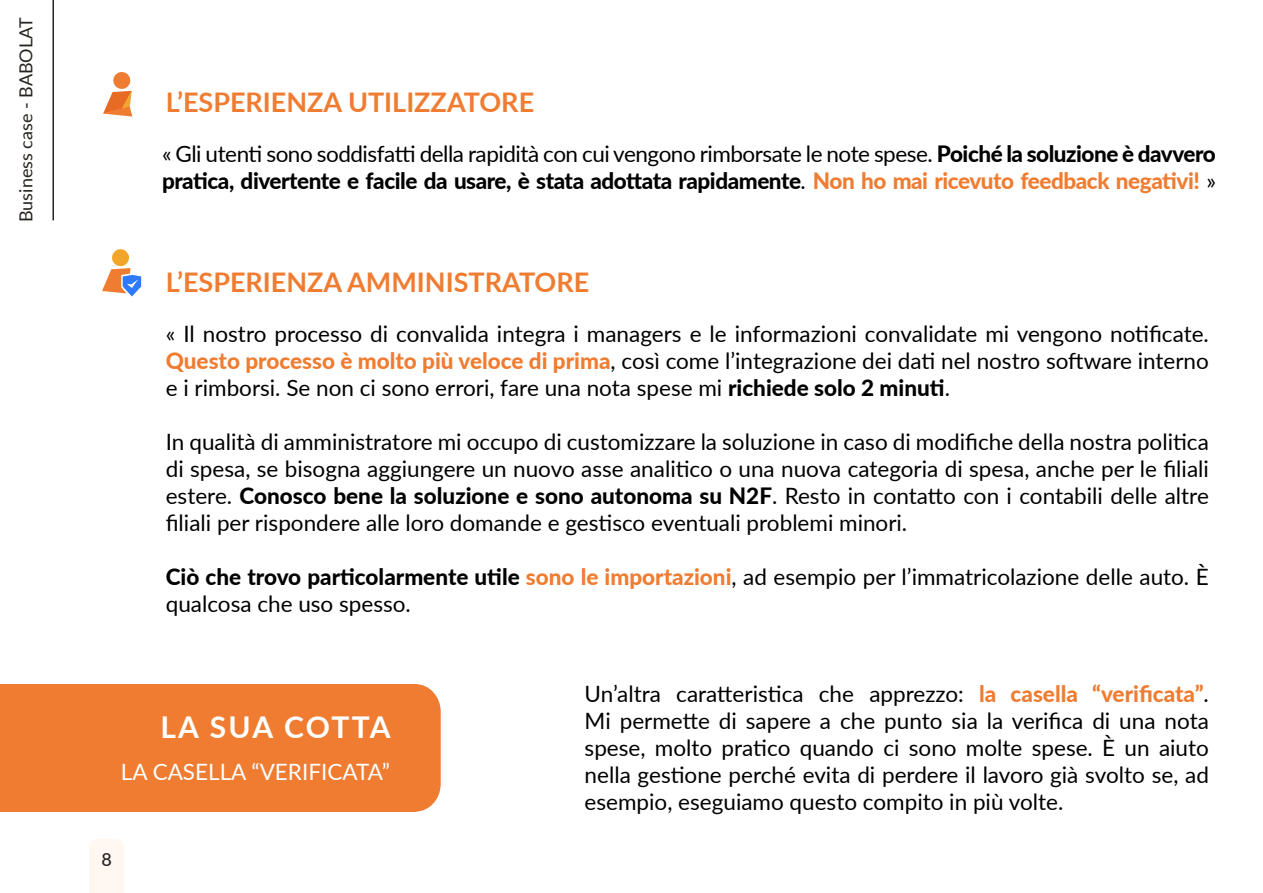
<style>
.page{position:relative;width:1263px;height:893px;background:#fff}
.page>*{position:absolute;margin:0;border:0;box-sizing:border-box;transform-origin:0 0}
.t1{font:700 30px "Lato";letter-spacing:.06em;color:#fff}
.t2{font:700 27px "Lato";color:#ef7c31}
.t3{font:22.5px/27px "Lato";color:#000;text-align:justify}
.t4{font:800 22.5px/27px "Lato";letter-spacing:-.02em;color:#000}
.t5{font:22.5px "Lato";color:#fff}
.t6{font:18px "Lato";color:#262320}
.t7{font:500 18px "Lato";color:#262320}
.s1{font-weight:400}
.s2{color:#ef7c31}
.s3{font-weight:800;color:#ef7c31}
.s4{font-weight:800}
</style>
<div class="page">
<hr style="left:53px;top:0;width:1px;height:220px;background:#262320">
<div style="left:89px;top:839px;width:35px;height:54px;background:#fff7f0"></div>
<svg style="left:103px;top:72px;width:29px;height:45px"></svg>
<svg style="left:102px;top:249px;width:39px;height:47px"></svg>
<div style="left:0;top:684px;width:415px;height:128px;background:#ef7c31"></div>
<svg style="left:415px;top:684px;width:26px;height:128px;background:#f08946"></svg>
<p class="t6" style="left:13px;top:222px;width:206px;rotate:-90deg">Business case - BABOLAT</p>
<p class="t2" style="left:166px;top:82px;width:370px">L’ESPERIENZA UTILIZZATORE</p>
<p class="t4" style="left:162px;top:139px;width:1055px"><span class="s1">« Gli utenti sono soddisfatti della rapidità con cui vengono rimborsate le note spese.</span> Poiché la soluzione è davvero pratica, divertente e facile da usare, è stata adottata rapidamente<span class="s1">.</span> <span class="s2">Non ho mai ricevuto feedback negativi!</span> <span class="s1">»</span></p>
<p class="t2" style="left:166px;top:262px;width:425px">L’ESPERIENZA AMMINISTRATORE</p>
<p class="t3" style="left:166px;top:319px;width:1045px">« Il nostro processo di convalida integra i managers e le informazioni convalidate mi vengono notificate.<br><span class="s3">Questo processo è molto più veloce di prima</span>, così come l’integrazione dei dati nel nostro software interno e i rimborsi. Se non ci sono errori, fare una nota spese mi <span class="s4">richiede solo 2 minuti</span>.</p>
<p class="t3" style="left:166px;top:427px;width:1045px">In qualità di amministratore mi occupo di customizzare la soluzione in caso di modifiche della nostra politica di spesa, se bisogna aggiungere un nuovo asse analitico o una nuova categoria di spesa, anche per le filiali estere. <span class="s4">Conosco bene la soluzione e sono autonoma su N2F</span>. Resto in contatto con i contabili delle altre filiali per rispondere alle loro domande e gestisco eventuali problemi minori.</p>
<p class="t3" style="left:166px;top:562px;width:1044px"><span class="s4">Ciò che trovo particolarmente utile</span> <span class="s3">sono le importazioni</span>, ad esempio per l’immatricolazione delle auto. È qualcosa che uso spesso.</p>
<h1 class="t1" style="left:160px;top:705px;width:232px">LA SUA COTTA</h1>
<p class="t5" style="left:121px;top:756px;width:271px">LA CASELLA “VERIFICATA”</p>
<p class="t7" style="left:101px;top:847px;width:12px">8</p>
<p class="t3" style="left:585px;top:679px;width:626px">Un’altra caratteristica che apprezzo: <span class="s3">la casella “verificata”</span>.<br>Mi permette di sapere a che punto sia la verifica di una nota spese, molto pratico quando ci sono molte spese. È un aiuto nella gestione perché evita di perdere il lavoro già svolto se, ad esempio, eseguiamo questo compito in più volte.</p>
</div>
